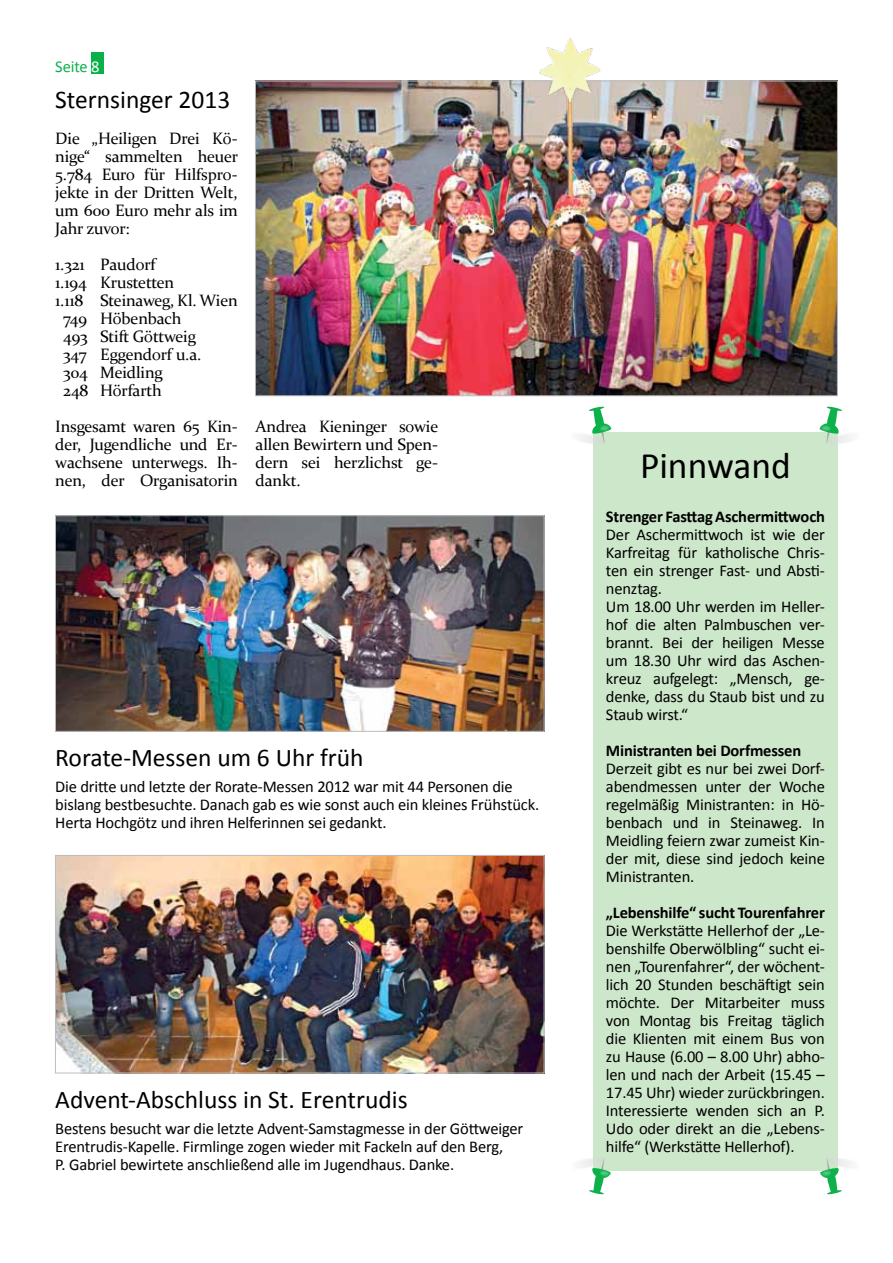
<style>
.page{position:relative;width:893px;height:1263px;background:#fff}
.page>*{position:absolute;margin:0;border:0;box-sizing:border-box;transform-origin:0 0}
.t1{font:37.5px "Calibri";color:#000}
.t2{font:25.5px "Calibri";color:#000}
.t3{font:16.5px/18px "Calibri";letter-spacing:-.01em;color:#000}
.t4{font:16.5px/18px "Constantia";letter-spacing:-.01em;color:#000;text-align:justify}
.t5{font:700 16.5px "Calibri";letter-spacing:-.01em;color:#000}
.t6{font:16.5px "Calibri";letter-spacing:-.01em;color:#0ab14b}
.s1{color:#fff}
</style>
<div class="page">
<div style="left:91px;top:52px;width:13px;height:21px;background:#0ab14b"></div>
<div style="left:593px;top:432px;width:245px;height:738px;background:#cde7ca"></div>
<svg style="left:589px;top:1158px;width:16px;height:36px"></svg>
<img style="left:589px;top:1160px;width:25px;height:26px">
<svg style="left:826px;top:1158px;width:16px;height:36px"></svg>
<img style="left:816px;top:1160px;width:25px;height:26px">
<svg style="left:589px;top:406px;width:16px;height:39px"></svg>
<img style="left:589px;top:415px;width:23px;height:27px">
<svg style="left:826px;top:406px;width:16px;height:39px"></svg>
<img style="left:819px;top:415px;width:23px;height:27px">
<img style="left:257px;top:83px;width:579px;height:311px">
<img style="left:57px;top:857px;width:485px;height:214px">
<div style="left:55px;top:855px;width:489px;height:218px;border:1px solid #bcbec0"></div>
<img style="left:57px;top:517px;width:485px;height:212px">
<div style="left:55px;top:515px;width:489px;height:216px;border:1px solid #bcbec0"></div>
<img style="left:534px;top:38px;width:72px;height:90px">
<p class="t6" style="left:55px;top:56px;width:46px">Seite <span class="s1">8</span></p>
<h2 class="t2" style="left:55px;top:83px;width:177px">Sternsinger 2013</h2>
<p class="t4" style="left:55px;top:129px;width:184px">Die „Heiligen Drei Kö&shy;nige“ sammelten heuer 5.784 Euro für Hilfspro&shy;jekte in der Dritten Welt, um 600 Euro mehr als im Jahr zuvor:</p>
<p class="t4" style="left:55px;top:255px;width:102px">1.321 Paudorf</p>
<p class="t4" style="left:55px;top:273px;width:120px">1.194 Krustetten</p>
<p class="t4" style="left:55px;top:291px;width:184px">1.118 Steinaweg, Kl. Wien</p>
<p class="t4" style="left:63px;top:309px;width:120px">749 Höbenbach</p>
<p class="t4" style="left:63px;top:327px;width:134px">493 Stift Göttweig</p>
<p class="t4" style="left:63px;top:345px;width:140px">347 Eggendorf u.a.</p>
<p class="t4" style="left:63px;top:363px;width:101px">304 Meidling</p>
<p class="t4" style="left:63px;top:381px;width:100px">248 Hörfarth</p>
<p class="t4" style="left:55px;top:417px;width:184px">Insgesamt waren 65 Kin&shy;der, Jugendliche und Er&shy;wachsene unterwegs. Ih&shy;nen, der Organisatorin</p>
<p class="t4" style="left:256px;top:417px;width:184px">Andrea Kieninger sowie allen Bewirtern und Spen&shy;dern sei herzlichst ge&shy;dankt.</p>
<h2 class="t2" style="left:55px;top:741px;width:310px">Rorate-Messen um 6 Uhr früh</h2>
<p class="t3" style="left:55px;top:778px;width:485px">Die dritte und letzte der Rorate-Messen 2012 war mit 44 Personen die bislang bestbesuchte. Danach gab es wie sonst auch ein kleines Frühstück.<br>Herta Hochgötz und ihren Helferinnen sei gedankt.</p>
<h2 class="t2" style="left:55px;top:1083px;width:354px">Advent-Abschluss in St. Erentrudis</h2>
<p class="t3" style="left:55px;top:1120px;width:470px">Bestens besucht war die letzte Advent-Samstagmesse in der Göttweiger<br>Erentrudis-Kapelle. Firmlinge zogen wieder mit Fackeln auf den Berg,<br>P. Gabriel bewirtete anschließend alle im Jugendhaus. Danke.</p>
<h1 class="t1" style="left:640px;top:442px;width:152px">Pinnwand</h1>
<p class="t5" style="left:606px;top:506px;width:220px">Strenger Fasttag Aschermittwoch</p>
<p class="t3" style="left:606px;top:526px;width:220px">Der Aschermittwoch ist wie der<br>Karfreitag für katholische Chris&shy;ten ein strenger Fast- und Absti&shy;nenztag.<br>Um 18.00 Uhr werden im Heller&shy;hof die alten Palmbuschen ver&shy;brannt. Bei der heiligen Messe um 18.30 Uhr wird das Aschen&shy;kreuz aufgelegt: „Mensch, ge&shy;denke, dass du Staub bist und zu<br>Staub wirst.“</p>
<p class="t5" style="left:606px;top:740px;width:197px">Ministranten bei Dorfmessen</p>
<p class="t3" style="left:606px;top:760px;width:220px;text-align:justify">Derzeit gibt es nur bei zwei Dorf&shy;abendmessen unter der Woche regelmäßig Ministranten: in Hö&shy;benbach und in Steinaweg. In Meidling feiern zwar zumeist Kin&shy;der mit, diese sind jedoch keine Ministranten.</p>
<p class="t5" style="left:606px;top:902px;width:220px">„Lebenshilfe“ sucht Tourenfahrer</p>
<p class="t3" style="left:606px;top:922px;width:220px;text-align:justify">Die Werkstätte Hellerhof der „Le&shy;benshilfe Oberwölbling“ sucht ei&shy;nen „Tourenfahrer“, der wöchent&shy;lich 20 Stunden beschäftigt sein möchte. Der Mitarbeiter muss von Montag bis Freitag täglich die Klienten mit einem Bus von zu Hause (6.00 – 8.00 Uhr) abho&shy;len und nach der Arbeit (15.45 – 17.45 Uhr) wieder zurückbringen.<br>Interessierte wenden sich an P.<br>Udo oder direkt an die „Lebens&shy;hilfe“ (Werkstätte Hellerhof).</p>
</div>
